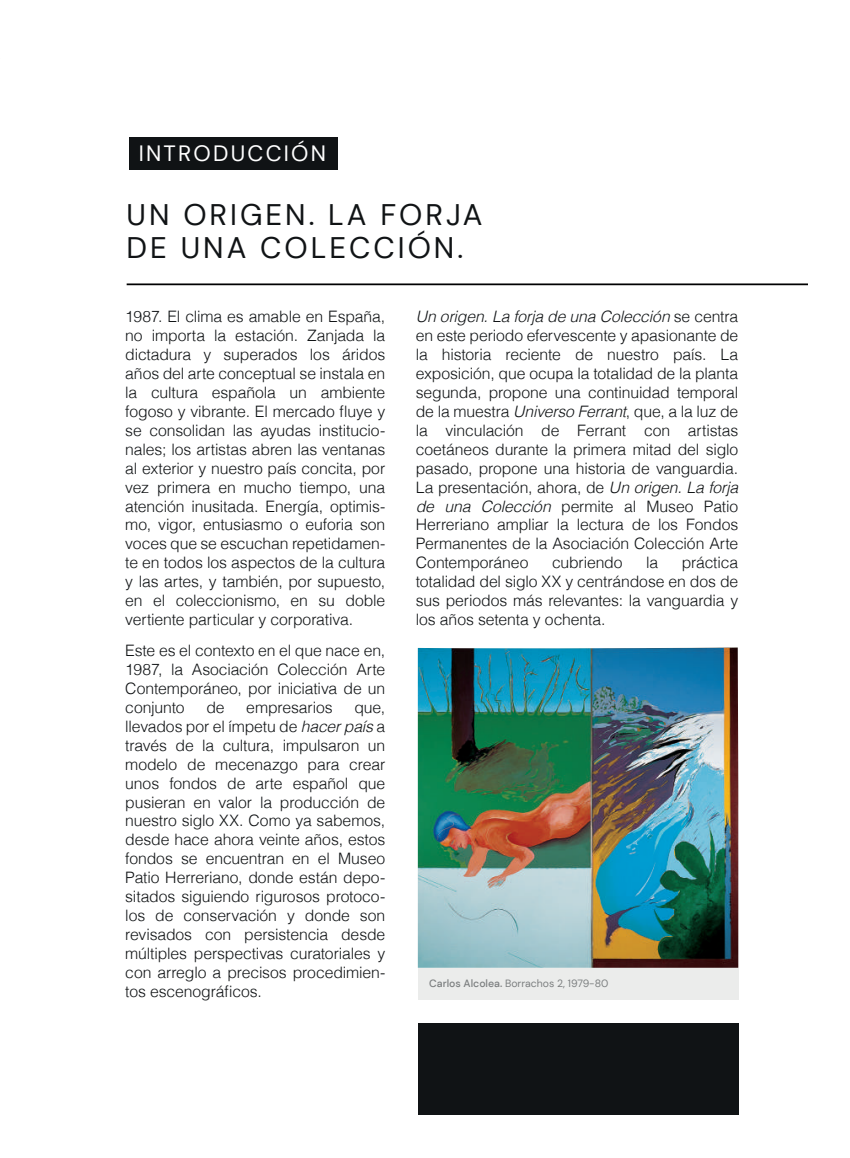
<style>
.page{position:relative;width:850px;height:1158px;background:#fff}
.page>*{position:absolute;margin:0;border:0;box-sizing:border-box;transform-origin:0 0}
.t1{font:29.75px/32.7px "DM Sans";letter-spacing:.1em;color:#101315}
.t2{font:22.22px "DM Sans";letter-spacing:.1em;color:#fff}
.t3{font:300 15.75px/18.9px "Helvetica";letter-spacing:-.005em;color:#101315;text-align:justify}
.t4{font:10.5px "DM Sans";color:#7c7f80}
.s1{font-style:italic}
.s2{font-weight:500}
</style>
<div class="page">
<img style="left:418px;top:647px;width:320px;height:320px">
<div style="left:418px;top:967px;width:320px;height:32px;background:#ebeceb"></div>
<hr style="left:127px;top:283px;width:680px;height:2px;background:#000001">
<div style="left:129px;top:137px;width:208px;height:32px;background:#101315"></div>
<div style="left:418px;top:1023px;width:320px;height:91px;background:#101315"></div>
<h2 class="t2" style="left:139px;top:140px;width:189px">INTRODUCCIÓN</h2>
<h1 class="t1" style="left:127px;top:198px;width:357px">UN ORIGEN. LA FORJA<br>DE UNA COLECCIÓN.</h1>
<p class="t3" style="left:125px;top:306px;width:261px">1987. El clima es amable en España, no importa la estación. Zanjada la dictadura y superados los áridos años del arte conceptual se instala en la cultura española un ambiente fogoso y vibrante. El mercado fluye y se consolidan las ayudas institucio&shy;nales; los artistas abren las ventanas al exterior y nuestro país concita, por vez primera en mucho tiempo, una atención inusitada. Energía, optimis&shy;mo, vigor, entusiasmo o euforia son voces que se escuchan repetidamen&shy;te en todos los aspectos de la cultura y las artes, y también, por supuesto, en el coleccionismo, en su doble vertiente particular y corporativa.</p>
<p class="t3" style="left:125px;top:640px;width:261px">Este es el contexto en el que nace en, 1987, la Asociación Colección Arte Contemporáneo, por iniciativa de un conjunto</p>
<p class="t3" style="left:206px;top:696px;width:20px">de</p>
<p class="t3" style="left:246px;top:696px;width:88px">empresarios</p>
<p class="t3" style="left:125px;top:696px;width:261px;text-indent:229px">que, llevados por el ímpetu de <span class="s1">hacer país</span> a través de la cultura, impulsaron un modelo de mecenazgo para crear unos fondos de arte español que pusieran en valor la producción de nuestro siglo XX. Como ya sabemos, desde hace ahora veinte años, estos fondos se encuentran en el Museo Patio Herreriano, donde están depo&shy;sitados siguiendo rigurosos protoco&shy;los de conservación y donde son revisados con persistencia desde múltiples perspectivas curatoriales y con arreglo a precisos procedimien&shy;tos escenográficos.</p>
<p class="t3" style="left:416px;top:306px;width:324px"><span class="s1">Un origen. La forja de una Colección</span> se centra en este periodo efervescente y apasionante de la historia reciente de nuestro país. La exposición, que ocupa la totalidad de la planta segunda, propone una continuidad temporal de la muestra <span class="s1">Universo Ferrant</span>, que, a la luz de la vinculación de Ferrant con artistas coetáneos durante la primera mitad del siglo pasado, propone una historia de vanguardia.<br>La presentación, ahora, de <span class="s1">Un origen. La forja de una Colección</span> permite al Museo Patio Herreriano ampliar la lectura de los Fondos Permanentes de la Asociación Colección Arte Contemporáneo</p>
<p class="t3" style="left:416px;top:552px;width:324px;text-indent:266px">práctica totalidad del siglo XX y centrándose en dos de sus periodos más relevantes: la vanguardia y los años setenta y ochenta.</p>
<p class="t3" style="left:552px;top:552px;width:72px">cubriendo</p>
<p class="t3" style="left:646px;top:552px;width:14px">la</p>
<p class="t4" style="left:429px;top:976px;width:181px"><span class="s2">Carlos Alcolea.</span> Borrachos 2, 1979-80</p>
</div>
